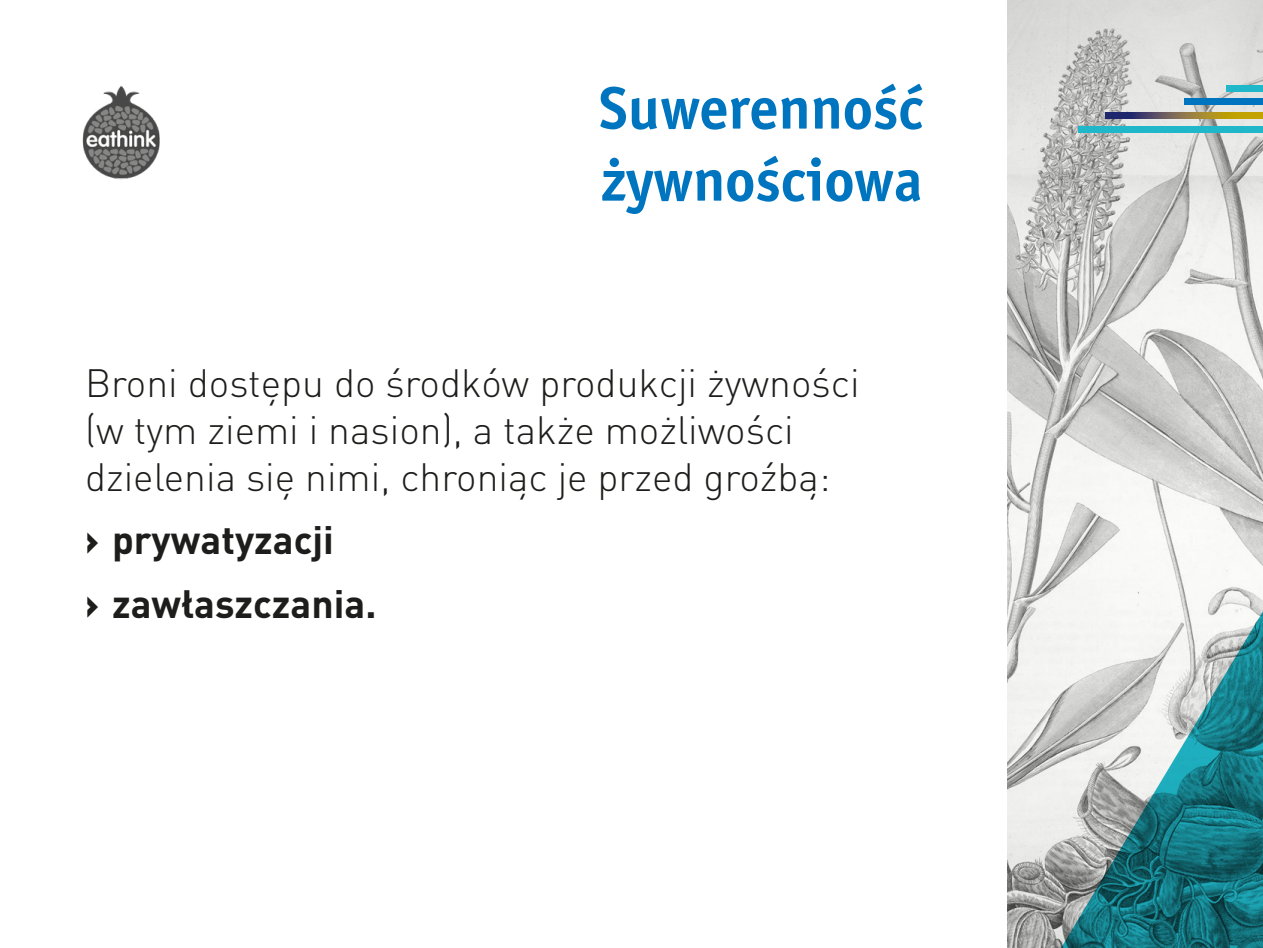
<style>
.page{position:relative;width:1263px;height:948px;background:#fff}
.page>*{position:absolute;margin:0;border:0;box-sizing:border-box;transform-origin:0 0}
.t1{font:700 60px/72px "Officina Sans ITC Pro";color:#0075bf}
.t2{font:300 39px/46.8px "DIN Pro";color:#1d1d1b}
.t3{font:700 39px/63.8px "DIN Pro";color:#1d1d1b}
.s1{font-weight:900}
</style>
<div class="page">
<img style="left:1008px;top:0;width:255px;height:947px">
<img style="left:82px;top:85px;width:78px;height:95px">
<svg style="left:1061px;top:611px;width:202px;height:336px"></svg>
<div style="left:1079px;top:127px;width:184px;height:6px;background:#20b7ca"></div>
<svg style="left:1106px;top:113px;width:157px;height:6px"></svg>
<div style="left:1184px;top:98px;width:79px;height:6px;background:#0075bf"></div>
<div style="left:1227px;top:85px;width:36px;height:6px;background:#20b7ca"></div>
<h1 class="t1" style="left:599px;top:72px;width:325px">Suwerenność żywnościowa</h1>
<p class="t2" style="left:85px;top:357px;width:776px">Broni dostępu do środków produkcji żywności (w tym ziemi i nasion), a także możliwości dzielenia się nimi, chroniąc je przed groźbą:</p>
<p class="t3" style="left:85px;top:506px;width:293px"><span class="s1">›</span> prywatyzacji<br><span class="s1">›</span> zawłaszczania.</p>
</div>
